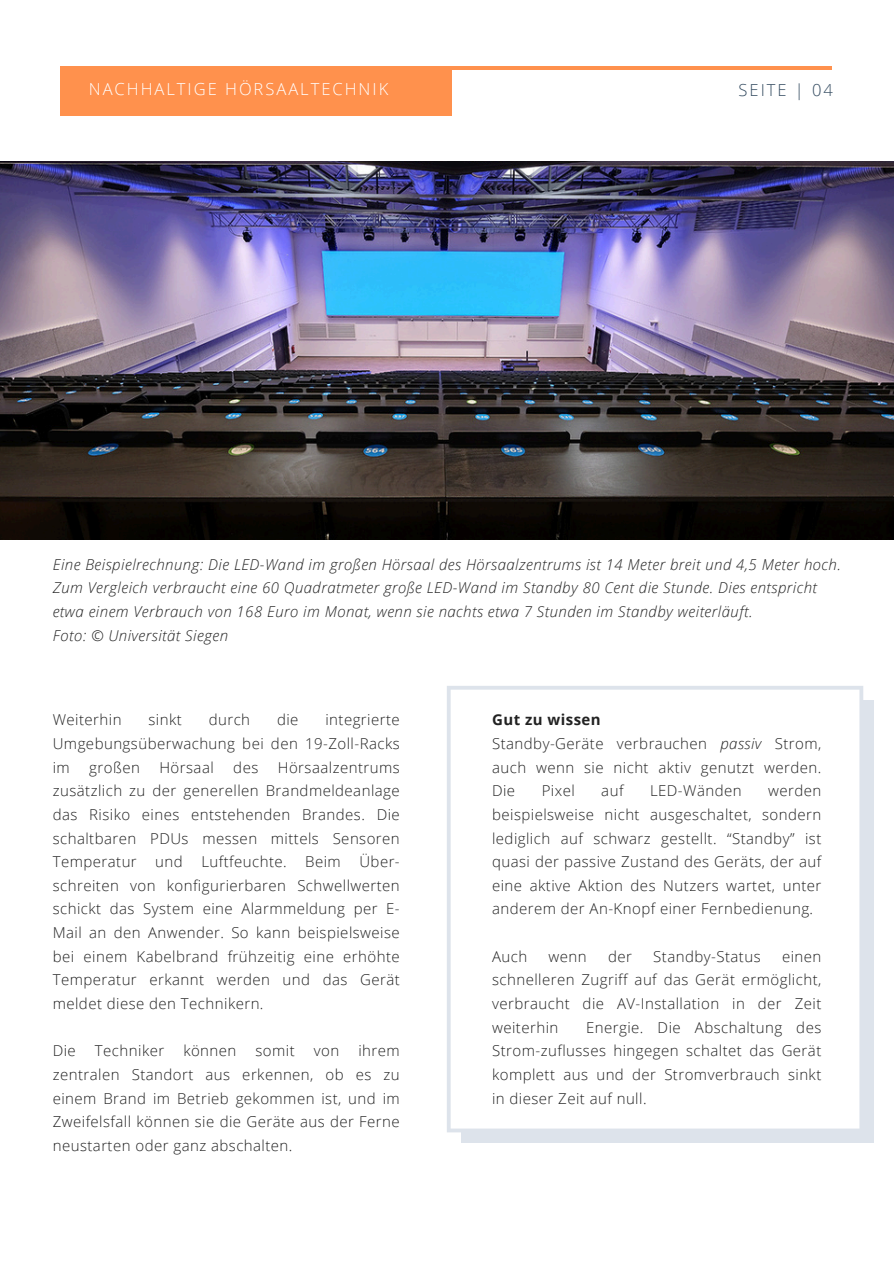
<style>
.page{position:relative;width:894px;height:1264px;background:#fff}
.page>*{position:absolute;margin:0;border:0;box-sizing:border-box;transform-origin:0 0}
.t1{font:300 16.5px "Open Sans";letter-spacing:.12em;color:#fff}
.t2{font:300 16.5px "Open Sans";letter-spacing:.12em;color:#364d62}
.t3{font:300 15px/23.7px "Open Sans";letter-spacing:.03em;color:#222;text-align:justify}
.t4{font:italic 300 15px/23.7px "Open Sans";letter-spacing:.03em;color:#222}
.t5{font:700 15px "Open Sans";letter-spacing:.03em;color:#222}
.s1{font-style:italic}
</style>
<div class="page">
<hr style="left:61px;top:66px;width:770px;height:4px;background:#ff914d">
<img style="left:0;top:162px;width:893px;height:378px">
<div style="left:461px;top:700px;width:412px;height:442px;background:#dde3eb"></div>
<div style="left:447px;top:686px;width:416px;height:446px;background:#fff"></div>
<div style="left:61px;top:67px;width:390px;height:48px;background:#ff914d"></div>
<p class="t1" style="left:89px;top:77px;width:301px">NACHHALTIGE HÖRSAALTECHNIK</p>
<p class="t1" style="left:91px;top:78px;width:283px">WHITE PAPER SUSTAINABLE AV</p>
<p class="t2" style="left:738px;top:79px;width:96px">SEITE | 04</p>
<h1 class="t4" style="left:53px;top:552px;width:789px">Eine Beispielrechnung: Die LED-Wand im großen Hörsaal des Hörsaalzentrums ist 14 Meter breit und 4,5 Meter hoch.<br>Zum Vergleich verbraucht eine 60 Quadratmeter große LED-Wand im Standby 80 Cent die Stunde. Dies entspricht etwa einem Verbrauch von 168 Euro im Monat, wenn sie nachts etwa 7 Stunden im Standby weiterläuft.<br>Foto: © Universität Siegen</h1>
<h1 class="t3" style="left:53px;top:707px;width:70px">Weiterhin</h1>
<h1 class="t3" style="left:148px;top:707px;width:35px">sinkt</h1>
<h1 class="t3" style="left:209px;top:707px;width:43px">durch</h1>
<h1 class="t3" style="left:277px;top:707px;width:23px">die</h1>
<h1 class="t3" style="left:53px;top:707px;width:348px;text-indent:272px">integrierte Umgebungsüberwachung bei den 19-Zoll-Racks im</h1>
<h1 class="t3" style="left:89px;top:755px;width:52px">großen</h1>
<h1 class="t3" style="left:159px;top:755px;width:56px">Hörsaal</h1>
<h1 class="t3" style="left:233px;top:755px;width:27px">des</h1>
<h1 class="t3" style="left:53px;top:755px;width:348px;text-indent:225px">Hörsaalzentrums zusätzlich zu der generellen Brandmeldeanlage das Risiko eines entstehenden Brandes. Die schaltbaren PDUs messen mittels Sensoren Temperatur und Luftfeuchte. Beim Über&shy;schreiten von konfigurierbaren Schwellwerten schickt das System eine Alarmmeldung per E-Mail an den Anwender. So kann beispielsweise bei einem Kabelbrand frühzeitig eine erhöhte Temperatur erkannt werden und das Gerät meldet diese den Technikern.</h1>
<h1 class="t3" style="left:53px;top:1038px;width:25px">Die</h1>
<h1 class="t3" style="left:95px;top:1038px;width:71px">Techniker</h1>
<h1 class="t3" style="left:183px;top:1038px;width:55px">können</h1>
<h1 class="t3" style="left:255px;top:1038px;width:41px">somit</h1>
<h1 class="t3" style="left:314px;top:1038px;width:27px">von</h1>
<h1 class="t3" style="left:53px;top:1038px;width:348px;text-indent:305px">ihrem zentralen Standort aus erkennen, ob es zu einem Brand im Betrieb gekommen ist, und im Zweifelsfall können sie die Geräte aus der Ferne neustarten oder ganz abschalten.</h1>
<p class="t5" style="left:492px;top:709px;width:110px">Gut zu wissen</p>
<p class="t3" style="left:492px;top:731px;width:331px">Standby-Geräte verbrauchen <span class="s1">passiv</span> Strom, auch wenn sie nicht aktiv genutzt werden.<br>Die</p>
<p class="t3" style="left:541px;top:778px;width:35px">Pixel</p>
<p class="t3" style="left:601px;top:778px;width:24px">auf</p>
<p class="t3" style="left:649px;top:778px;width:93px">LED-Wänden</p>
<p class="t3" style="left:492px;top:778px;width:331px;text-indent:276px">werden beispielsweise nicht ausgeschaltet, sondern lediglich auf schwarz gestellt. “Standby” ist quasi der passive Zustand des Geräts, der auf eine aktive Aktion des Nutzers wartet, unter anderem der An-Knopf einer Fernbedienung.</p>
<p class="t3" style="left:492px;top:944px;width:37px">Auch</p>
<p class="t3" style="left:548px;top:944px;width:40px">wenn</p>
<p class="t3" style="left:608px;top:944px;width:25px">der</p>
<p class="t3" style="left:653px;top:944px;width:109px">Standby-Status</p>
<p class="t3" style="left:492px;top:944px;width:330px;text-indent:290px">einen schnelleren Zugriff auf das Gerät ermöglicht, verbraucht die AV-Installation in der Zeit weiterhin</p>
<p class="t3" style="left:492px;top:1014px;width:330px;text-indent:94px">Energie. Die Abschaltung des Strom-zuflusses hingegen schaltet das Gerät komplett aus und der Stromverbrauch sinkt in dieser Zeit auf null.</p>
</div>
